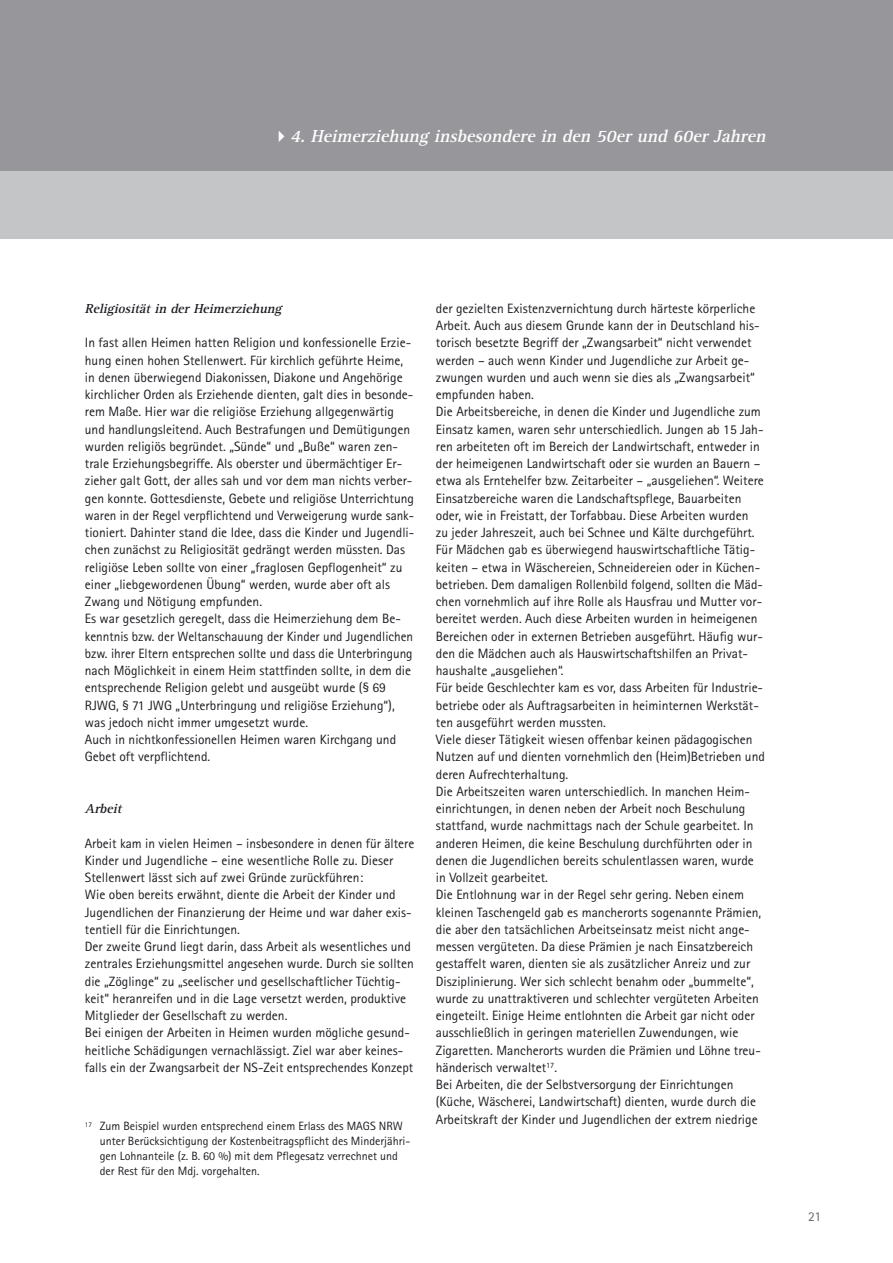
<style>
.page{position:relative;width:893px;height:1263px;background:#fff}
.page>*{position:absolute;margin:0;border:0;box-sizing:border-box;transform-origin:0 0}
.t1{font:italic 700 18px "Rotis Serif";color:#fff}
.t2{font:13.5px/17.2px "Rotis Sans Serif";color:#1b1c20}
.t3{font:italic 700 13.5px "Rotis Serif";color:#1b1c20}
.t4{font:13.5px "Rotis Sans Serif";color:#67666b}
.t5{font:12px/15px "Rotis Sans Serif";color:#1b1c20}
</style>
<div class="page">
<div style="left:0;top:170px;width:892px;height:68px;background:#c3c5c7"></div>
<div style="left:0;top:0;width:892px;height:170px;background:#97979b"></div>
<h1 class="t1" style="left:290px;top:130px;width:480px">4. Heimerziehung insbesondere in den 50er und 60er Jahren</h1>
<p class="t3" style="left:85px;top:303px;width:201px">Religiosität in der Heimerziehung</p>
<p class="t2" style="left:85px;top:335px;width:331px">In fast allen Heimen hatten Religion und konfessionelle Erzie&shy;hung einen hohen Stellenwert. Für kirchlich geführte Heime, in denen überwiegend Diakonissen, Diakone und Angehörige kirchlicher Orden als Erziehende dienten, galt dies in besonde&shy;rem Maße. Hier war die religiöse Erziehung allgegenwärtig und handlungsleitend. Auch Bestrafungen und Demütigungen wurden religiös begründet. „Sünde“ und „Buße“ waren zen&shy;trale Erziehungsbegriffe. Als oberster und übermächtiger Er&shy;zieher galt Gott, der alles sah und vor dem man nichts verber&shy;gen konnte. Gottesdienste, Gebete und religiöse Unterrichtung waren in der Regel verpflichtend und Verweigerung wurde sank&shy;tioniert. Dahinter stand die Idee, dass die Kinder und Jugendli&shy;chen zunächst zu Religiosität gedrängt werden müssten. Das religiöse Leben sollte von einer „fraglosen Gepflogenheit“ zu einer „liebgewordenen Übung“ werden, wurde aber oft als Zwang und Nötigung empfunden.<br>Es war gesetzlich geregelt, dass die Heimerziehung dem Be&shy;kenntnis bzw. der Weltanschauung der Kinder und Jugendlichen bzw. ihrer Eltern entsprechen sollte und dass die Unterbringung nach Möglichkeit in einem Heim stattfinden sollte, in dem die entsprechende Religion gelebt und ausgeübt wurde (§ 69<br>RJWG, § 71 JWG „Unterbringung und religiöse Erziehung“), was jedoch nicht immer umgesetzt wurde.<br>Auch in nichtkonfessionellen Heimen waren Kirchgang und Gebet oft verpflichtend.</p>
<p class="t3" style="left:85px;top:804px;width:41px">Arbeit</p>
<p class="t2" style="left:85px;top:836px;width:331px">Arbeit kam in vielen Heimen – insbesondere in denen für ältere Kinder und Jugendliche – eine wesentliche Rolle zu. Dieser Stellenwert lässt sich auf zwei Gründe zurückführen:<br>Wie oben bereits erwähnt, diente die Arbeit der Kinder und Jugendlichen der Finanzierung der Heime und war daher exis&shy;tentiell für die Einrichtungen.<br>Der zweite Grund liegt darin, dass Arbeit als wesentliches und zentrales Erziehungsmittel angesehen wurde. Durch sie sollten die „Zöglinge“ zu „seelischer und gesellschaftlicher Tüchtig&shy;keit“ heranreifen und in die Lage versetzt werden, produktive Mitglieder der Gesellschaft zu werden.<br>Bei einigen der Arbeiten in Heimen wurden mögliche gesund&shy;heitliche Schädigungen vernachlässigt. Ziel war aber keines&shy;falls ein der Zwangsarbeit der NS-Zeit entsprechendes Konzept</p>
<p class="t5" style="left:100px;top:1120px;width:312px;text-indent:-15px"><sup>17</sup> Zum Beispiel wurden entsprechend einem Erlass des MAGS NRW unter Berücksichtigung der Kostenbeitragspflicht des Minderjähri&shy;gen Lohnanteile (z. B. 60 %) mit dem Pflegesatz verrechnet und der Rest für den Mdj. vorgehalten.</p>
<p class="t2" style="left:436px;top:301px;width:330px">der gezielten Existenzvernichtung durch härteste körperliche Arbeit. Auch aus diesem Grunde kann der in Deutschland his&shy;torisch besetzte Begriff der „Zwangsarbeit“ nicht verwendet werden – auch wenn Kinder und Jugendliche zur Arbeit ge&shy;zwungen wurden und auch wenn sie dies als „Zwangsarbeit“ empfunden haben.<br>Die Arbeitsbereiche, in denen die Kinder und Jugendliche zum Einsatz kamen, waren sehr unterschiedlich. Jungen ab 15 Jah&shy;ren arbeiteten oft im Bereich der Landwirtschaft, entweder in der heimeigenen Landwirtschaft oder sie wurden an Bauern – etwa als Erntehelfer bzw. Zeitarbeiter – „ausgeliehen“. Weitere Einsatzbereiche waren die Landschaftspflege, Bauarbeiten oder, wie in Freistatt, der Torfabbau. Diese Arbeiten wurden<br>zu jeder Jahreszeit, auch bei Schnee und Kälte durchgeführt.<br>Für Mädchen gab es überwiegend hauswirtschaftliche Tätig&shy;keiten – etwa in Wäschereien, Schneidereien oder in Küchen&shy;betrieben. Dem damaligen Rollenbild folgend, sollten die Mäd&shy;chen vornehmlich auf ihre Rolle als Hausfrau und Mutter vor&shy;bereitet werden. Auch diese Arbeiten wurden in heimeigenen Bereichen oder in externen Betrieben ausgeführt. Häufig wur&shy;den die Mädchen auch als Hauswirtschaftshilfen an Privat&shy;haushalte „ausgeliehen“.<br>Für beide Geschlechter kam es vor, dass Arbeiten für Industrie&shy;betriebe oder als Auftragsarbeiten in heiminternen Werkstät&shy;ten ausgeführt werden mussten.<br>Viele dieser Tätigkeit wiesen offenbar keinen pädagogischen Nutzen auf und dienten vornehmlich den (Heim)Betrieben und deren Aufrechterhaltung.<br>Die Arbeitszeiten waren unterschiedlich. In manchen Heim&shy;einrichtungen, in denen neben der Arbeit noch Beschulung stattfand, wurde nachmittags nach der Schule gearbeitet. In anderen Heimen, die keine Beschulung durchführten oder in denen die Jugendlichen bereits schulentlassen waren, wurde in Vollzeit gearbeitet.<br>Die Entlohnung war in der Regel sehr gering. Neben einem kleinen Taschengeld gab es mancherorts sogenannte Prämien, die aber den tatsächlichen Arbeitseinsatz meist nicht ange&shy;messen vergüteten. Da diese Prämien je nach Einsatzbereich gestaffelt waren, dienten sie als zusätzlicher Anreiz und zur Disziplinierung. Wer sich schlecht benahm oder „bummelte“, wurde zu unattraktiveren und schlechter vergüteten Arbeiten eingeteilt. Einige Heime entlohnten die Arbeit gar nicht oder ausschließlich in geringen materiellen Zuwendungen, wie Zigaretten. Mancherorts wurden die Prämien und Löhne treu&shy;händerisch verwaltet<sup>17</sup>.<br>Bei Arbeiten, die der Selbstversorgung der Einrichtungen (Küche, Wäscherei, Landwirtschaft) dienten, wurde durch die Arbeitskraft der Kinder und Jugendlichen der extrem niedrige</p>
<p class="t4" style="left:808px;top:1211px;width:15px">21</p>
</div>
